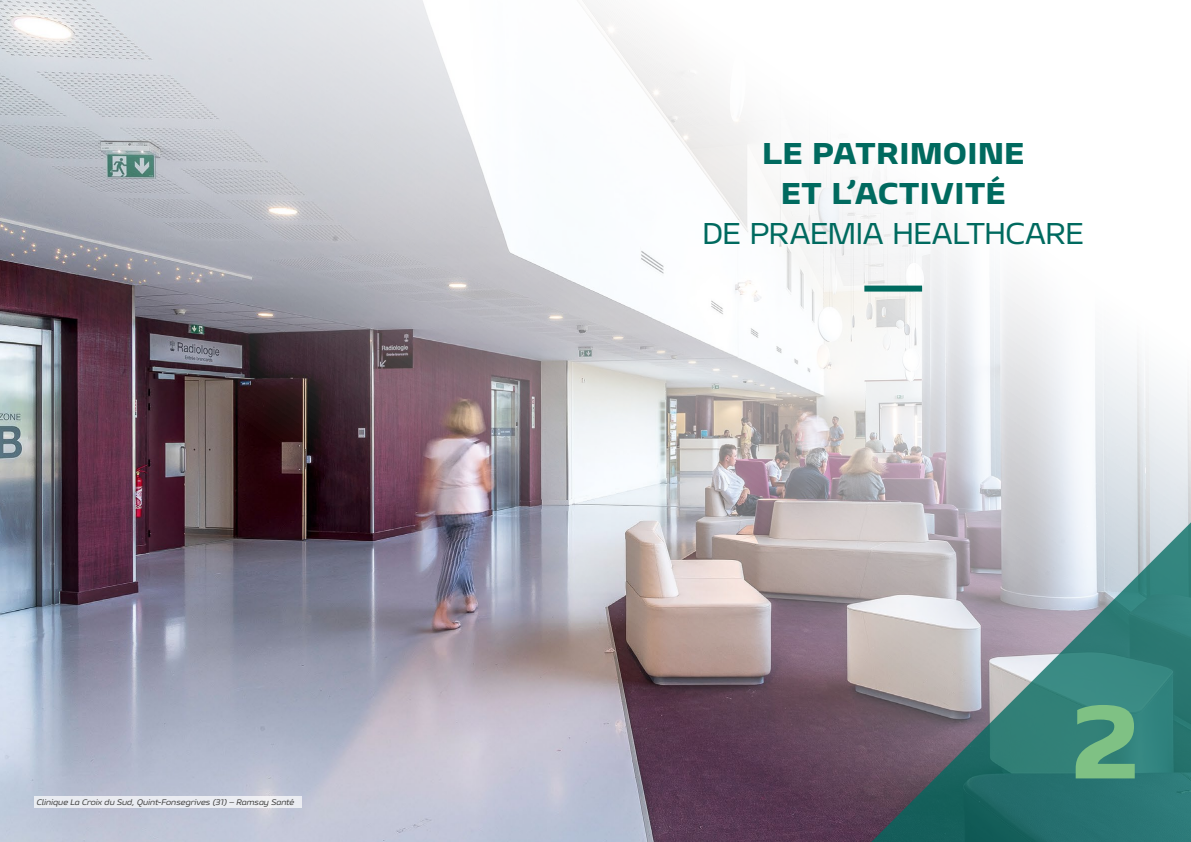
<style>
.page{position:relative;width:1191px;height:842px;background:#fff}
.page>*{position:absolute;margin:0;border:0;box-sizing:border-box;transform-origin:0 0}
.t1{font:800 103.2px "Geon Expanded";color:#7fc184}
.t2{font:800 30px/40px "Geon Expanded";letter-spacing:-.02em;color:#006a5f;text-align:center}
.t3{font:30px "Geon Expanded";letter-spacing:-.015em;color:#006a5f}
.t4{font:italic 8px "Geon Expanded";color:#3a3a39}
</style>
<div class="page">
<img style="left:0;top:0;width:1191px;height:842px">
<div style="left:864px;top:286px;width:58px;height:6px;background:#006a5f"></div>
<svg style="left:857px;top:508px;width:334px;height:334px"></svg>
<div style="left:34px;top:796px;width:267px;height:12px;background:#eaecf2"></div>
<p class="t4" style="left:37px;top:797px;width:259px">Clinique La Croix du Sud, Quint-Fonsegrives (31) – Ramsay Santé</p>
<h2 class="t2" style="left:761px;top:132px;width:265px">LE PATRIMOINE<br>ET L’ACTIVITÉ</h2>
<h2 class="t3" style="left:702px;top:214px;width:383px">DE PRAEMIA HEALTHCARE</h2>
<h1 class="t1" style="left:1067px;top:673px;width:77px">2</h1>
</div>
